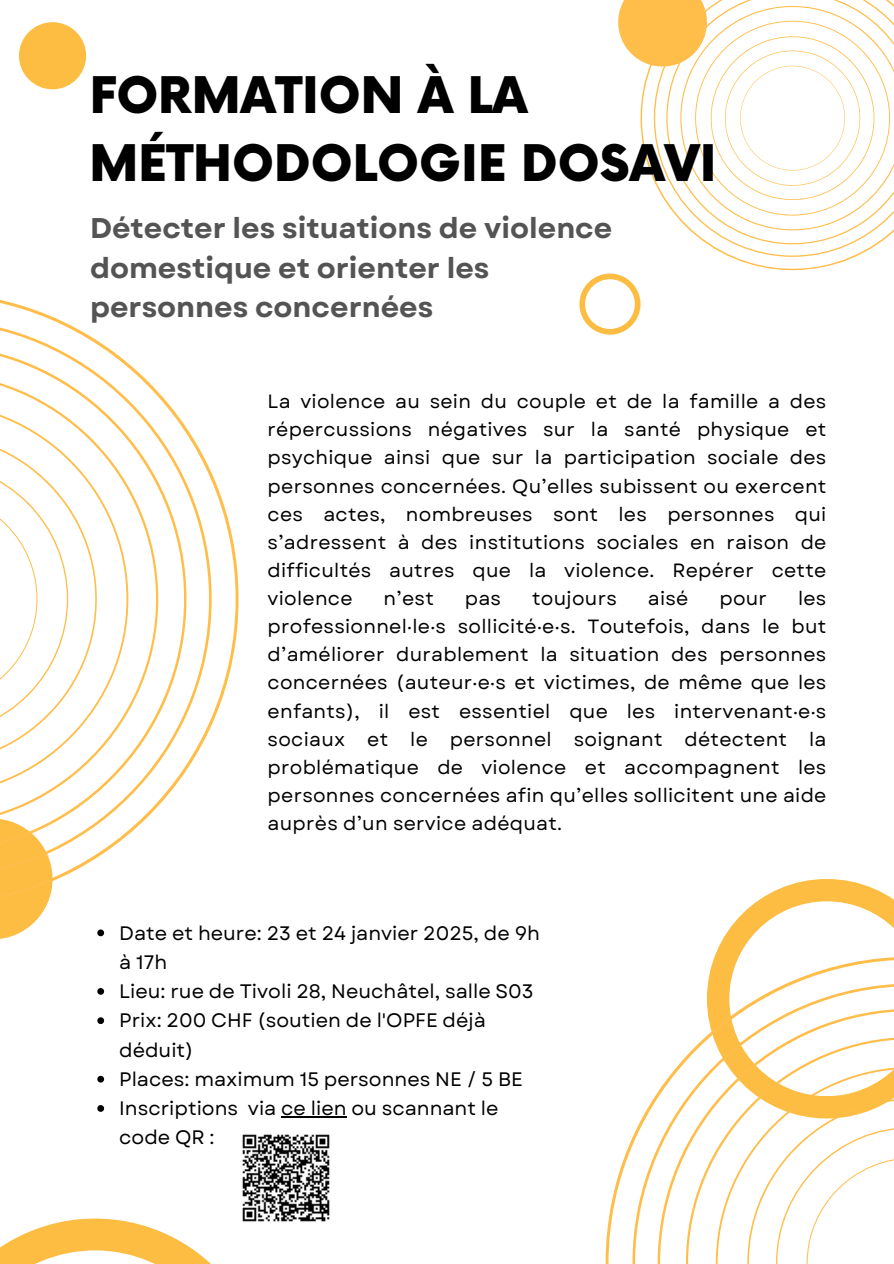
<style>
.page{position:relative;width:894px;height:1264px;background:#fff}
.page>*{position:absolute;margin:0;border:0;box-sizing:border-box;transform-origin:0 0}
.t1{font:900 49.05px/68.7px "Now";color:#000}
.t2{font:700 28.5px/39.3px "Garet";color:#545454}
.t3{font:19.5px/29.2px "Garet";color:#000}
.t4{font:19.2px/28.2px "Garet";letter-spacing:.015em;color:#000;text-align:justify}
</style>
<div class="page">
<svg style="left:0;top:905px;width:47px;height:34px;fill:#fcbd42"></svg>
<svg style="left:731px;top:257px;width:123px;height:13px"></svg>
<svg style="left:675px;top:1px;width:218px;height:256px"></svg>
<svg style="left:618px;top:0;width:271px;height:215px"></svg>
<svg style="left:0;top:1218px;width:194px;height:32px;fill:#fcbd42"></svg>
<svg style="left:0;top:1250px;width:210px;height:13px;fill:#fcbd42"></svg>
<svg style="left:97px;top:929px;width:7px;height:7px"></svg>
<svg style="left:97px;top:988px;width:7px;height:6px"></svg>
<svg style="left:97px;top:1017px;width:7px;height:7px"></svg>
<svg style="left:97px;top:1075px;width:7px;height:7px"></svg>
<svg style="left:97px;top:1105px;width:7px;height:6px"></svg>
<hr style="left:281px;top:1116px;width:65px;height:1px;background:#000">
<div style="left:19px;top:22px;width:67px;height:67px;background:#fcbd42;border-radius:50%"></div>
<svg style="left:715px;top:879px;width:178px;height:77px"></svg>
<svg style="left:605px;top:956px;width:288px;height:307px"></svg>
<svg style="left:632px;top:983px;width:261px;height:280px"></svg>
<svg style="left:0;top:300px;width:238px;height:605px"></svg>
<svg style="left:0;top:319px;width:212px;height:560px"></svg>
<svg style="left:579px;top:273px;width:61px;height:62px"></svg>
<div style="left:585px;top:279px;width:49px;height:50px;background:#fff;border-radius:50%"></div>
<img style="left:242px;top:1134px;width:88px;height:88px">
<p class="t1" style="left:89px;top:64px;width:628px">FORMATION À LA<br>MÉTHODOLOGIE DOSAVI</p>
<p class="t2" style="left:90px;top:209px;width:523px">Détecter les situations de violence domestique et orienter les personnes concernées</p>
<p class="t4" style="left:267px;top:387px;width:560px">La violence au sein du couple et de la famille a des répercussions négatives sur la santé physique et psychique ainsi que sur la participation sociale des personnes concernées. Qu’elles subissent ou exercent ces actes, nombreuses sont les personnes qui s’adressent à des institutions sociales en raison de difficultés autres que la violence. Repérer cette violence</p>
<p class="t4" style="left:383px;top:584px;width:52px">n’est</p>
<p class="t4" style="left:465px;top:584px;width:38px">pas</p>
<p class="t4" style="left:532px;top:584px;width:86px">toujours</p>
<p class="t4" style="left:647px;top:584px;width:42px">aisé</p>
<p class="t4" style="left:719px;top:584px;width:49px">pour</p>
<p class="t4" style="left:267px;top:584px;width:560px;text-indent:530px">les professionnel·le·s sollicité·e·s. Toutefois, dans le but d’améliorer durablement la situation des personnes concernées (auteur·e·s et victimes, de même que les enfants), il est essentiel que les intervenant·e·s sociaux et le personnel soignant détectent la problématique de violence et accompagnent les personnes concernées afin qu’elles sollicitent une aide auprès d’un service adéquat.</p>
<p class="t3" style="left:119px;top:918px;width:422px">Date et heure: 23 et 24 janvier 2025, de 9h à 17h</p>
<h1 class="t3" style="left:119px;top:976px;width:416px">Lieu: rue de Tivoli 28, Neuchâtel, salle S03</h1>
<h2 class="t3" style="left:119px;top:1006px;width:368px">Prix: 200 CHF (soutien de l'OPFE déjà déduit)</h2>
<p class="t3" style="left:119px;top:1064px;width:405px">Places: maximum 15 personnes NE / 5 BE</p>
<p class="t3" style="left:119px;top:1093px;width:381px">Inscriptions via ce lien ou scannant le code QR :</p>
</div>
